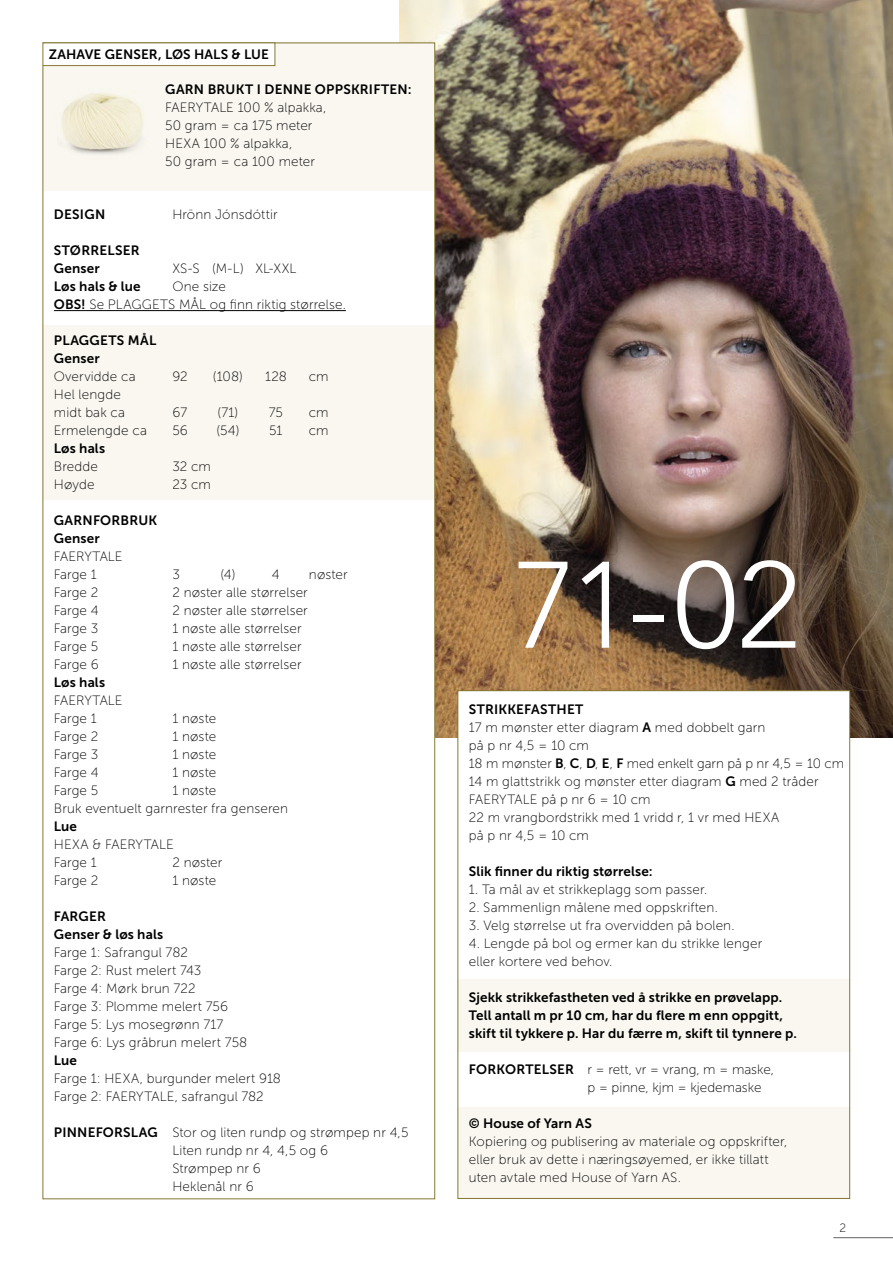
<style>
.page{position:relative;width:893px;height:1263px;background:#fff}
.page>*{position:absolute;margin:0;border:0;box-sizing:border-box;transform-origin:0 0}
.t1{font:300 121.5px "Avenir";color:#fff}
.INNHOLD{font:13.5px/18px "Museo Sans 100";letter-spacing:.01em;color:#000}
.INNHOLD-2{font:13.5px "Museo Sans 700";letter-spacing:.01em;color:#000}
.INNHOLD-_Opps{font:13.5px "Museo Sans 700";letter-spacing:.01em;color:#000}
.INNHOLD-3{font:13.5px "Museo Sans 700";letter-spacing:.03em;color:#000}
.t2{font:12px "Museo Sans 100";color:#000}
.s1{font-family:"Museo Sans 700"}
</style>
<div class="page">
<hr style="left:833px;top:1237px;width:60px;height:1px;background:#636363">
<img style="left:400px;top:0;width:493px;height:737px">
<div style="left:458px;top:691px;width:392px;height:507px;background:#fff"></div>
<div style="left:43px;top:43px;width:392px;height:1156px;background:#fff"></div>
<hr style="left:54px;top:310px;width:292px;height:1px;background:#000">
<div style="left:458px;top:979px;width:392px;height:72px;background:#f9f7f0"></div>
<div style="left:458px;top:1107px;width:392px;height:91px;background:#f9f7f0"></div>
<div style="left:43px;top:325px;width:392px;height:175px;background:#f9f7f0"></div>
<div style="left:43px;top:43px;width:392px;height:148px;background:#f9f7f0"></div>
<img style="left:61px;top:93px;width:82px;height:61px">
<div style="left:43px;top:43px;width:232px;height:23px;background:#fff"></div>
<div style="left:43px;top:43px;width:232px;height:23px;border:1px solid #857934"></div>
<p class="INNHOLD-_Opps" style="left:49px;top:47px;width:222px">ZAHAVE GENSER, LØS HALS &amp; LUE</p>
<p class="INNHOLD-2" style="left:165px;top:82px;width:248px">GARN BRUKT I DENNE OPPSKRIFTEN:</p>
<p class="INNHOLD" style="left:165px;top:99px;width:162px">FAERYTALE 100 % alpakka,</p>
<p class="INNHOLD" style="left:165px;top:117px;width:149px">50 gram = ca 175 meter</p>
<p class="INNHOLD" style="left:165px;top:135px;width:129px">HEXA 100 % alpakka,</p>
<p class="INNHOLD" style="left:165px;top:153px;width:151px">50 gram = ca 100 meter</p>
<p class="INNHOLD-2" style="left:54px;top:207px;width:53px">DESIGN</p>
<p class="INNHOLD" style="left:172px;top:206px;width:107px">Hrönn Jónsdóttir</p>
<p class="INNHOLD-2" style="left:54px;top:243px;width:87px">STØRRELSER</p>
<p class="INNHOLD-2" style="left:54px;top:261px;width:47px">Genser</p>
<p class="INNHOLD" style="left:172px;top:260px;width:126px">XS-S (M-L) XL-XXL</p>
<p class="INNHOLD-2" style="left:54px;top:279px;width:88px">Løs hals &amp; lue</p>
<p class="INNHOLD" style="left:172px;top:278px;width:55px">One size</p>
<p class="INNHOLD" style="left:54px;top:296px;width:293px"><span class="s1">OBS!</span> Se PLAGGETS MÅL og finn riktig størrelse.</p>
<p class="INNHOLD-3" style="left:54px;top:333px;width:104px">PLAGGETS MÅL</p>
<p class="INNHOLD-2" style="left:54px;top:351px;width:47px">Genser</p>
<p class="INNHOLD" style="left:54px;top:368px;width:83px">Overvidde ca</p>
<p class="INNHOLD" style="left:172px;top:368px;width:17px">92</p>
<p class="INNHOLD" style="left:213px;top:368px;width:31px">(108)</p>
<p class="INNHOLD" style="left:265px;top:368px;width:23px">128</p>
<p class="INNHOLD" style="left:309px;top:368px;width:21px">cm</p>
<p class="INNHOLD" style="left:54px;top:386px;width:68px">Hel lengde</p>
<p class="INNHOLD" style="left:54px;top:404px;width:73px">midt bak ca</p>
<p class="INNHOLD" style="left:172px;top:404px;width:16px">67</p>
<p class="INNHOLD" style="left:217px;top:404px;width:67px">(71) 75</p>
<p class="INNHOLD" style="left:309px;top:404px;width:21px">cm</p>
<p class="INNHOLD" style="left:54px;top:422px;width:95px">Ermelengde ca</p>
<p class="INNHOLD" style="left:172px;top:422px;width:17px">56</p>
<p class="INNHOLD" style="left:216px;top:422px;width:68px">(54) 51</p>
<p class="INNHOLD" style="left:309px;top:422px;width:21px">cm</p>
<p class="INNHOLD-2" style="left:54px;top:441px;width:53px">Løs hals</p>
<p class="INNHOLD" style="left:54px;top:458px;width:46px">Bredde</p>
<p class="INNHOLD" style="left:172px;top:458px;width:40px">32 cm</p>
<p class="INNHOLD" style="left:54px;top:476px;width:42px">Høyde</p>
<p class="INNHOLD" style="left:172px;top:476px;width:40px">23 cm</p>
<p class="INNHOLD-2" style="left:54px;top:513px;width:105px">GARNFORBRUK</p>
<p class="INNHOLD-2" style="left:54px;top:531px;width:47px">Genser</p>
<p class="INNHOLD" style="left:54px;top:548px;width:70px">FAERYTALE</p>
<p class="INNHOLD" style="left:54px;top:566px;width:44px">Farge 1</p>
<p class="INNHOLD" style="left:172px;top:566px;width:9px">3</p>
<p class="INNHOLD" style="left:220px;top:566px;width:17px">(4)</p>
<p class="INNHOLD" style="left:272px;top:566px;width:9px">4</p>
<p class="INNHOLD" style="left:309px;top:566px;width:40px">nøster</p>
<p class="INNHOLD" style="left:54px;top:584px;width:46px">Farge 2</p>
<p class="INNHOLD" style="left:172px;top:584px;width:137px">2 nøster alle størrelser</p>
<p class="INNHOLD" style="left:54px;top:602px;width:46px">Farge 4</p>
<p class="INNHOLD" style="left:172px;top:602px;width:137px">2 nøster alle størrelser</p>
<p class="INNHOLD" style="left:54px;top:620px;width:46px">Farge 3</p>
<p class="INNHOLD" style="left:172px;top:620px;width:131px">1 nøste alle størrelser</p>
<p class="INNHOLD" style="left:54px;top:638px;width:46px">Farge 5</p>
<p class="INNHOLD" style="left:172px;top:638px;width:131px">1 nøste alle størrelser</p>
<p class="INNHOLD" style="left:54px;top:656px;width:46px">Farge 6</p>
<p class="INNHOLD" style="left:172px;top:656px;width:131px">1 nøste alle størrelser</p>
<p class="INNHOLD-2" style="left:54px;top:675px;width:53px">Løs hals</p>
<p class="INNHOLD" style="left:54px;top:692px;width:70px">FAERYTALE</p>
<p class="INNHOLD" style="left:54px;top:710px;width:44px">Farge 1</p>
<p class="INNHOLD" style="left:172px;top:710px;width:45px">1 nøste</p>
<p class="INNHOLD" style="left:54px;top:728px;width:46px">Farge 2</p>
<p class="INNHOLD" style="left:172px;top:728px;width:45px">1 nøste</p>
<p class="INNHOLD" style="left:54px;top:746px;width:46px">Farge 3</p>
<p class="INNHOLD" style="left:172px;top:746px;width:45px">1 nøste</p>
<p class="INNHOLD" style="left:54px;top:764px;width:46px">Farge 4</p>
<p class="INNHOLD" style="left:172px;top:764px;width:45px">1 nøste</p>
<p class="INNHOLD" style="left:54px;top:782px;width:46px">Farge 5</p>
<p class="INNHOLD" style="left:172px;top:782px;width:45px">1 nøste</p>
<p class="INNHOLD" style="left:54px;top:800px;width:236px">Bruk eventuelt garnrester fra genseren</p>
<p class="INNHOLD-2" style="left:54px;top:819px;width:25px">Lue</p>
<p class="INNHOLD" style="left:54px;top:836px;width:122px">HEXA &amp; FAERYTALE</p>
<p class="INNHOLD" style="left:54px;top:854px;width:44px">Farge 1</p>
<p class="INNHOLD" style="left:172px;top:854px;width:52px">2 nøster</p>
<p class="INNHOLD" style="left:54px;top:872px;width:46px">Farge 2</p>
<p class="INNHOLD" style="left:172px;top:872px;width:45px">1 nøste</p>
<p class="INNHOLD-2" style="left:54px;top:909px;width:54px">FARGER</p>
<p class="INNHOLD-2" style="left:54px;top:927px;width:111px">Genser &amp; løs hals</p>
<p class="INNHOLD" style="left:54px;top:944px;width:136px">Farge 1: Safrangul 782</p>
<p class="INNHOLD" style="left:54px;top:962px;width:149px">Farge 2: Rust melert 743</p>
<p class="INNHOLD" style="left:54px;top:980px;width:143px">Farge 4: Mørk brun 722</p>
<p class="INNHOLD" style="left:54px;top:998px;width:176px">Farge 3: Plomme melert 756</p>
<p class="INNHOLD" style="left:54px;top:1016px;width:171px">Farge 5: Lys mosegrønn 717</p>
<p class="INNHOLD" style="left:54px;top:1034px;width:195px">Farge 6: Lys gråbrun melert 758</p>
<p class="INNHOLD-2" style="left:54px;top:1053px;width:25px">Lue</p>
<p class="INNHOLD" style="left:54px;top:1070px;width:229px">Farge 1: HEXA, burgunder melert 918</p>
<p class="INNHOLD" style="left:54px;top:1088px;width:211px">Farge 2: FAERYTALE, safrangul 782</p>
<p class="INNHOLD" style="left:54px;top:1124px;width:356px"><span class="s1">PINNEFORSLAG</span> Stor og liten rundp og strømpep nr 4,5</p>
<p class="INNHOLD" style="left:172px;top:1142px;width:157px">Liten rundp nr 4, 4,5 og 6</p>
<p class="INNHOLD" style="left:172px;top:1160px;width:90px">Strømpep nr 6</p>
<p class="INNHOLD" style="left:172px;top:1178px;width:83px">Heklenål nr 6</p>
<p class="t1" style="left:514px;top:534px;width:288px">71-02</p>
<p class="INNHOLD-2" style="left:469px;top:702px;width:116px">STRIKKEFASTHET</p>
<p class="INNHOLD" style="left:469px;top:718px;width:298px">17 m mønster etter diagram <span class="s1">A</span> med dobbelt garn</p>
<p class="INNHOLD" style="left:469px;top:736px;width:122px">på p nr 4,5 = 10 cm</p>
<p class="INNHOLD" style="left:469px;top:754px;width:377px">18 m mønster <span class="s1">B</span>, <span class="s1">C</span>, <span class="s1">D</span>, <span class="s1">E</span>, <span class="s1">F</span> med enkelt garn på p nr 4,5 = 10 cm</p>
<p class="INNHOLD" style="left:469px;top:772px;width:351px">14 m glattstrikk og mønster etter diagram <span class="s1">G</span> med 2 tråder<br>FAERYTALE på p nr 6 = 10 cm</p>
<p class="INNHOLD" style="left:469px;top:808px;width:312px">22 m vrangbordstrikk med 1 vridd r, 1 vr med HEXA</p>
<p class="INNHOLD" style="left:469px;top:826px;width:122px">på p nr 4,5 = 10 cm</p>
<p class="INNHOLD-2" style="left:469px;top:864px;width:185px">Slik finner du riktig størrelse:</p>
<p class="INNHOLD" style="left:469px;top:880px;width:240px">1. Ta mål av et strikkeplagg som passer.</p>
<p class="INNHOLD" style="left:469px;top:898px;width:250px">2. Sammenlign målene med oppskriften.</p>
<p class="INNHOLD" style="left:469px;top:916px;width:267px">3. Velg størrelse ut fra overvidden på bolen.</p>
<p class="INNHOLD" style="left:469px;top:934px;width:295px">4. Lengde på bol og ermer kan du strikke lenger</p>
<p class="INNHOLD" style="left:469px;top:952px;width:145px">eller kortere ved behov.</p>
<p class="INNHOLD-2" style="left:469px;top:990px;width:315px">Sjekk strikkefastheten ved å strikke en prøvelapp.</p>
<p class="INNHOLD-2" style="left:469px;top:1008px;width:316px">Tell antall m pr 10 cm, har du flere m enn oppgitt,</p>
<p class="INNHOLD-2" style="left:469px;top:1026px;width:330px">skift til tykkere p. Har du færre m, skift til tynnere p.</p>
<p class="INNHOLD" style="left:469px;top:1060px;width:307px"><span class="s1">FORKORTELSER</span> r = rett, vr = vrang, m = maske,</p>
<p class="INNHOLD" style="left:587px;top:1078px;width:176px">p = pinne, kjm = kjedemaske</p>
<p class="INNHOLD-2" style="left:469px;top:1116px;width:124px">© House of Yarn AS</p>
<p class="INNHOLD" style="left:469px;top:1132px;width:320px">Kopiering og publisering av materiale og oppskrifter,</p>
<p class="INNHOLD" style="left:469px;top:1150px;width:301px">eller bruk av dette i næringsøyemed, er ikke tillatt</p>
<p class="INNHOLD" style="left:469px;top:1168px;width:214px">uten avtale med House of Yarn AS.</p>
<p class="t2" style="left:839px;top:1221px;width:8px">2</p>
</div>
